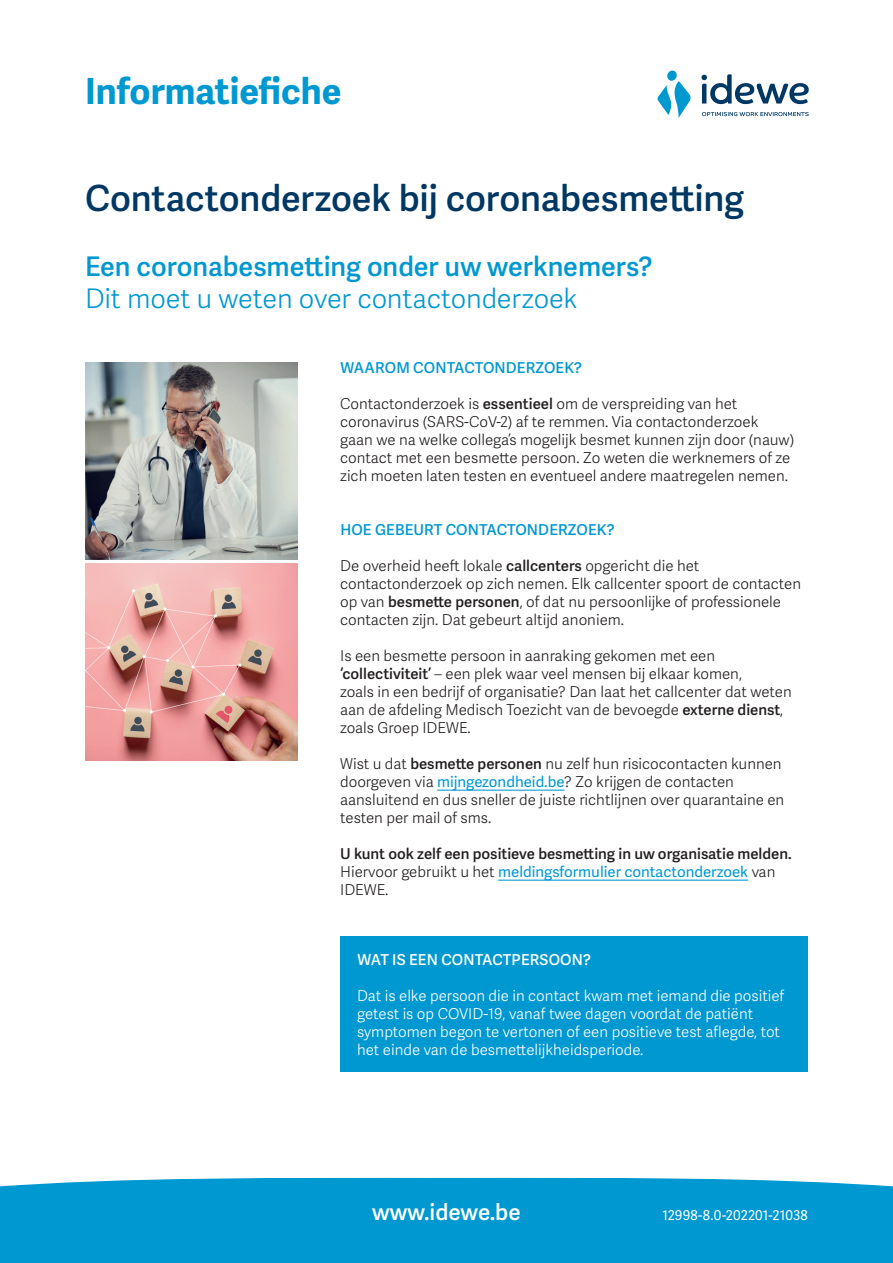
<style>
.page{position:relative;width:893px;height:1263px;background:#fff}
.page>*{position:absolute;margin:0;border:0;box-sizing:border-box;transform-origin:0 0}
.t1{font:600 36px "Adelle Sans";letter-spacing:-.005em;color:#003863}
.t2{font:700 36px "Adelle Sans";color:#0098d1}
.t3{font:600 27px "Adelle Sans";letter-spacing:-.005em;color:#0098d1}
.t4{font:300 27px "Adelle Sans";letter-spacing:-.005em;color:#0098d1}
.t5{font:600 22.5px "Adelle Sans";color:#fff}
.t6{font:300 15px/18px "Adelle Sans";color:#231f20}
.t7{font:300 15px/18px "Adelle Sans";color:#fff}
.t8{font:600 15px/18px "Adelle Sans";color:#231f20}
.t9{font:600 15px "Adelle Sans";letter-spacing:.01em;color:#0098d1}
.t10{font:600 15px "Adelle Sans";letter-spacing:.01em;color:#fff}
.t11{font:13.5px "Adelle Sans";letter-spacing:.01em;color:#fff}
.s1{font-weight:600}
.s2{font-weight:400;color:#0098d1}
.s3{font-weight:300}
</style>
<div class="page">
<div style="left:340px;top:936px;width:468px;height:136px;background:#0098d1"></div>
<div style="left:0;top:1177px;width:893px;height:86px;background:#0098d1"></div>
<svg style="left:657px;top:70px;width:34px;height:48px"></svg>
<svg style="left:701px;top:74px;width:108px;height:30px"></svg>
<svg style="left:702px;top:112px;width:107px;height:4px"></svg>
<hr style="left:437px;top:790px;width:128px;height:1px;background:#0098d1">
<hr style="left:498px;top:880px;width:250px;height:1px;background:#0098d1">
<img style="left:85px;top:362px;width:213px;height:197px">
<img style="left:85px;top:563px;width:213px;height:198px">
<h1 class="t2" style="left:85px;top:69px;width:258px">Informatiefiche</h1>
<h1 class="t1" style="left:85px;top:177px;width:661px">Contactonderzoek bij coronabesmetting</h1>
<h2 class="t3" style="left:85px;top:251px;width:569px">Een coronabesmetting onder uw werknemers?</h2>
<h2 class="t4" style="left:85px;top:283px;width:494px">Dit moet u weten over contactonderzoek</h2>
<p class="t9" style="left:340px;top:359px;width:243px">WAAROM CONTACTONDERZOEK?</p>
<p class="t6" style="left:340px;top:396px;width:455px">Contactonderzoek is <span class="s1">essentieel</span> om de verspreiding van het coronavirus (SARS-CoV-2) af te remmen. Via contactonderzoek gaan we na welke collega’s mogelijk besmet kunnen zijn door (nauw) contact met een besmette persoon. Zo weten die werknemers of ze zich moeten laten testen en eventueel andere maatregelen nemen.</p>
<p class="t9" style="left:340px;top:521px;width:276px">HOE GEBEURT CONTACTONDERZOEK?</p>
<p class="t6" style="left:340px;top:558px;width:462px">De overheid heeft lokale <span class="s1">callcenters</span> opgericht die het contactonderzoek op zich nemen. Elk callcenter spoort de contacten op van <span class="s1">besmette personen</span>, of dat nu persoonlijke of professionele contacten zijn. Dat gebeurt altijd anoniem.</p>
<p class="t6" style="left:340px;top:648px;width:453px">Is een besmette persoon in aanraking gekomen met een <span class="s1">‘collectiviteit’</span> – een plek waar veel mensen bij elkaar komen,<br>zoals in een bedrijf of organisatie? Dan laat het callcenter dat weten aan de afdeling Medisch Toezicht van de bevoegde <span class="s1">externe dienst</span>, zoals Groep IDEWE.</p>
<p class="t6" style="left:340px;top:756px;width:446px">Wist u dat <span class="s1">besmette personen</span> nu zelf hun risicocontacten kunnen doorgeven via <span class="s2">mijngezondheid.be</span>? Zo krijgen de contacten aansluitend en dus sneller de juiste richtlijnen over quarantaine en testen per mail of sms.</p>
<p class="t8" style="left:340px;top:845px;width:453px">U kunt ook zelf een positieve besmetting in uw organisatie melden.<br><span class="s3">Hiervoor gebruikt u het</span> <span class="s2">meldingsformulier contactonderzoek</span> <span class="s3">van<br>IDEWE.</span></p>
<p class="t10" style="left:357px;top:951px;width:235px">WAT IS EEN CONTACTPERSOON?</p>
<p class="t7" style="left:357px;top:987px;width:429px">Dat is elke persoon die in contact kwam met iemand die positief getest is op COVID-19, vanaf twee dagen voordat de patiënt symptomen begon te vertonen of een positieve test aflegde, tot het einde van de besmettelijkheidsperiode.</p>
<h3 class="t5" style="left:372px;top:1199px;width:150px">www.idewe.be</h3>
<p class="t11" style="left:662px;top:1208px;width:147px">12998-8.0-202201-21038</p>
</div>
